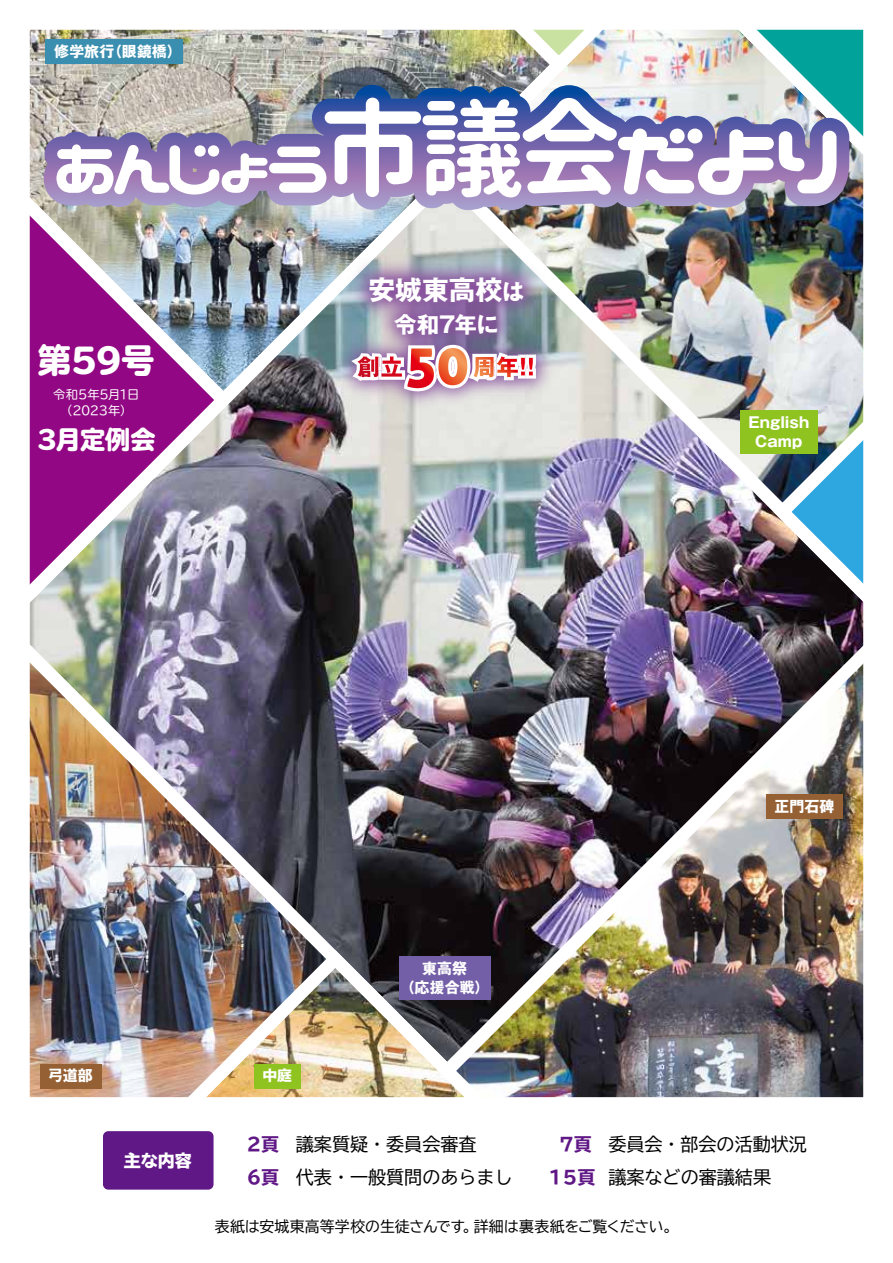
<style>
.page{position:relative;width:893px;height:1263px;background:#fff}
.page>*{position:absolute;margin:0;border:0;box-sizing:border-box;transform-origin:0 0}
.t1{font:800 33.75px "TBUDR Go Std";color:#fff}
.t2{font:700 26.85px "Gothic MB101 Pro";letter-spacing:-.005em;color:#fff}
.t3{font:800 25.2px "TBUDR Go Std";letter-spacing:-.03em;color:#fff}
.t4{font:700 22.35px "Gothic MB101 Pro";letter-spacing:-.025em;color:#fff}
.t5{font:18px/33px "TBUD Go Std";color:#000}
.t6{font:800 16.95px "TBUD Go Std";color:#fff}
.t7{font:700 14.85px/19px "Gothic MB101 Pro";letter-spacing:.005em;color:#fff;text-align:center}
.t8{font:14.85px "TBUD Go Std";color:#000}
.t9{font:12.15px/15.9px "TBUDR Go Std";letter-spacing:-.03em;color:#fff;text-align:center}
.s1{font-size:22.35px}
.s2{font-weight:700;font-stretch:expanded;color:#601886}
</style>
<div class="page">
<svg style="left:30px;top:30px;width:287px;height:128px;background:#bab7ac"></svg>
<img style="left:317px;top:30px;width:546px;height:128px">
<img style="left:30px;top:158px;width:833px;height:931px">
<img style="left:94px;top:941px;width:483px;height:156px">
<img style="left:764px;top:270px;width:99px;height:483px">
<img style="left:44px;top:91px;width:442px;height:119px">
<svg style="left:56px;top:98px;width:780px;height:99px"></svg>
<img style="left:293px;top:217px;width:299px;height:230px">
<svg style="left:351px;top:345px;width:185px;height:46px"></svg>
<div style="left:46px;top:39px;width:137px;height:25px;background:#3a8eaf"></div>
<div style="left:740px;top:410px;width:78px;height:44px;background:#8fc31f"></div>
<div style="left:399px;top:956px;width:92px;height:43px;background:#735fa7"></div>
<div style="left:254px;top:1064px;width:47px;height:24px;background:#8fc31f"></div>
<div style="left:766px;top:794px;width:77px;height:25px;background:#956134"></div>
<div style="left:40px;top:1064px;width:61px;height:24px;background:#956134"></div>
<div style="left:103px;top:1131px;width:111px;height:58px;background:#601886;border-radius:5px"></div>
<p class="t7" style="left:54px;top:40px;width:129px">修学旅行（眼鏡橋）</p>
<h1 class="t1" style="left:38px;top:342px;width:119px">第59号</h1>
<p class="t9" style="left:53px;top:386px;width:87px">令和5年5月1日（2023年）</p>
<h3 class="t3" style="left:37px;top:425px;width:120px">3月定例会</h3>
<h2 class="t2" style="left:368px;top:267px;width:158px">安城東高校<span class="s1">は</span></h2>
<p class="t4" style="left:394px;top:305px;width:106px">令和7年に</p>
<p class="t7" style="left:748px;top:411px;width:62px">English<br>Camp</p>
<p class="t7" style="left:775px;top:795px;width:61px">正門石碑</p>
<p class="t7" style="left:48px;top:1064px;width:46px">弓道部</p>
<p class="t7" style="left:400px;top:957px;width:91px">東高祭<br>（応援合戦）</p>
<p class="t6" style="left:124px;top:1151px;width:70px">主な内容</p>
<p class="t7" style="left:262px;top:1064px;width:31px">中庭</p>
<p class="t5" style="left:247px;top:1127px;width:267px"><span class="s2">2頁</span> 議案質疑・委員会審査<br><span class="s2">6頁</span> 代表・一般質問のあらまし</p>
<p class="t5" style="left:548px;top:1127px;width:260px;text-indent:11px"><span class="s2">7頁</span> 委員会・部会の活動状況<br><span class="s2">15頁</span> 議案などの審議結果</p>
<p class="t8" style="left:215px;top:1214px;width:465px">表紙は安城東高等学校の生徒さんです。詳細は裏表紙をご覧ください。</p>
</div>
